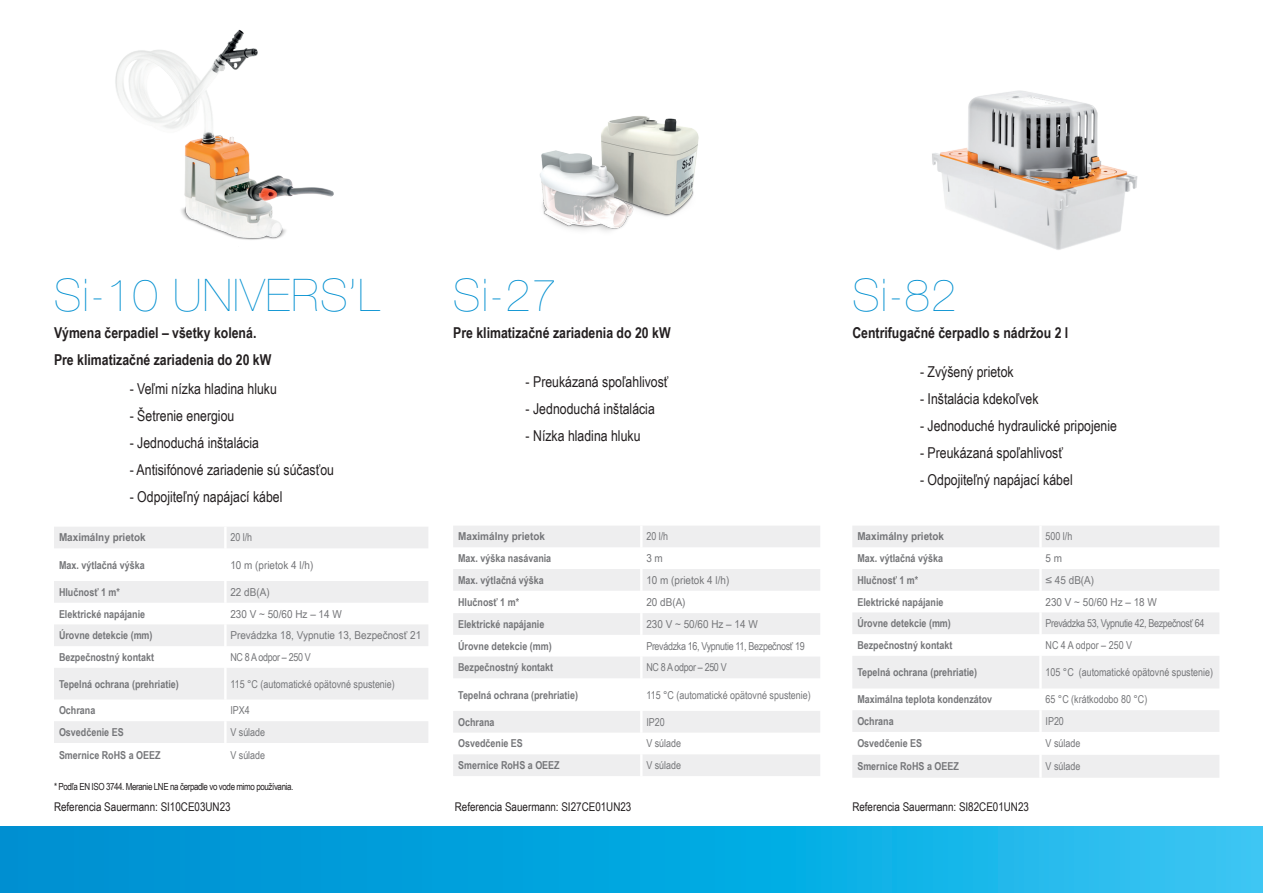
<style>
.page{position:relative;width:1263px;height:893px;background:#fff}
.page>*{position:absolute;margin:0;border:0;box-sizing:border-box;transform-origin:0 0}
.t1{font:200 45px "Helvetica Neue LT Std";letter-spacing:.03em;color:#008fd0}
.t2{font:15px "Arial Narrow";color:#231f20}
.t3{font:700 15px/27px "Arial Narrow";color:#231f20}
.t4{font:12px "Arial Narrow";color:#231f20}
.t5{font:700 10.95px "Arial Narrow";color:#757679}
.t6{font:10.95px "Arial Narrow";color:#757679}
.t7{font:10.95px "Arial Narrow";color:#757679;scale:1.11 1}
.t8{font:10.95px "Arial Narrow";letter-spacing:-.03em;color:#757679}
.t9{font:700 10.95px "Arial Narrow";color:#757679;scale:1.11 1}
.t10{font:9.75px "Arial Narrow";letter-spacing:-.04em;color:#231f20}
</style>
<div class="page">
<img style="left:115px;top:29px;width:219px;height:211px">
<img style="left:932px;top:90px;width:206px;height:160px">
<img style="left:540px;top:116px;width:159px;height:116px">
<svg style="left:852px;top:526px;width:367px;height:252px;fill:#eeeeef"></svg>
<hr style="left:1039px;top:526px;width:3px;height:21px;background:#fff">
<hr style="left:1039px;top:547px;width:3px;height:22px;background:#fff">
<hr style="left:1039px;top:569px;width:3px;height:22px;background:#fff">
<hr style="left:1039px;top:591px;width:3px;height:21px;background:#fff">
<hr style="left:1039px;top:634px;width:3px;height:22px;background:#fff">
<hr style="left:1039px;top:688px;width:3px;height:22px;background:#fff">
<hr style="left:1039px;top:732px;width:3px;height:23px;background:#fff">
<hr style="left:1039px;top:755px;width:3px;height:23px;background:#fff">
<hr style="left:1039px;top:612px;width:3px;height:22px;background:#fff">
<hr style="left:1039px;top:656px;width:3px;height:32px;background:#fff">
<hr style="left:1039px;top:710px;width:3px;height:22px;background:#fff">
<svg style="left:453px;top:526px;width:367px;height:250px;fill:#f0f0f1"></svg>
<hr style="left:640px;top:526px;width:2px;height:21px;background:#fff">
<hr style="left:640px;top:547px;width:2px;height:22px;background:#fff">
<hr style="left:640px;top:569px;width:2px;height:22px;background:#fff">
<hr style="left:640px;top:591px;width:2px;height:22px;background:#fff">
<hr style="left:640px;top:613px;width:2px;height:22px;background:#fff">
<hr style="left:640px;top:657px;width:2px;height:21px;background:#fff">
<hr style="left:640px;top:711px;width:2px;height:22px;background:#fff">
<hr style="left:640px;top:754px;width:2px;height:22px;background:#fff">
<hr style="left:640px;top:635px;width:2px;height:22px;background:#fff">
<hr style="left:640px;top:678px;width:2px;height:33px;background:#fff">
<hr style="left:640px;top:733px;width:2px;height:21px;background:#fff">
<svg style="left:54px;top:527px;width:374px;height:216px;fill:#eeeeef"></svg>
<hr style="left:224px;top:527px;width:3px;height:21px;background:#fff">
<hr style="left:224px;top:548px;width:3px;height:33px;background:#fff">
<hr style="left:224px;top:581px;width:3px;height:22px;background:#fff">
<hr style="left:224px;top:603px;width:3px;height:21px;background:#fff">
<hr style="left:224px;top:646px;width:3px;height:22px;background:#fff">
<hr style="left:224px;top:699px;width:3px;height:22px;background:#fff">
<hr style="left:224px;top:624px;width:3px;height:22px;background:#fff">
<hr style="left:224px;top:668px;width:3px;height:31px;background:#fff">
<hr style="left:224px;top:721px;width:3px;height:22px;background:#fff">
<svg style="left:0;top:826px;width:1263px;height:67px;background:#0ca8e0"></svg>
<p class="t1" style="left:54px;top:269px;width:327px">Si-10 UNIVERS’L</p>
<p class="t3" style="left:54px;top:318px;width:219px">Výmena čerpadiel – všetky kolená.<br>Pre klimatizačné zariadenia do 20 kW</p>
<p class="t2" style="left:130px;top:377px;width:149px">- Veľmi nízka hladina hluku</p>
<p class="t2" style="left:130px;top:404px;width:106px">- Šetrenie energiou</p>
<p class="t2" style="left:130px;top:431px;width:131px">- Jednoduchá inštalácia</p>
<p class="t2" style="left:130px;top:458px;width:206px">- Antisifónové zariadenie sú súčasťou</p>
<p class="t2" style="left:130px;top:485px;width:154px">- Odpojiteľný napájací kábel</p>
<p class="t9" style="left:59px;top:529px;width:80px">Maximálny prietok</p>
<p class="t6" style="left:230px;top:530px;width:23px">20 l/h</p>
<p class="t5" style="left:59px;top:556px;width:87px">Max. výtlačná výška</p>
<p class="t7" style="left:230px;top:557px;width:76px">10 m (prietok 4 l/h)</p>
<p class="t5" style="left:59px;top:584px;width:63px">Hlučnosť 1 m*</p>
<p class="t7" style="left:230px;top:584px;width:37px">22 dB(A)</p>
<p class="t5" style="left:59px;top:605px;width:88px">Elektrické napájanie</p>
<p class="t7" style="left:230px;top:606px;width:102px">230 V ~ 50/60 Hz – 14 W</p>
<p class="t5" style="left:59px;top:627px;width:95px">Úrovne detekcie (mm)</p>
<p class="t7" style="left:230px;top:627px;width:173px">Prevádzka 18, Vypnutie 13, Bezpečnosť 21</p>
<p class="t5" style="left:59px;top:649px;width:97px">Bezpečnostný kontakt</p>
<p class="t8" style="left:230px;top:649px;width:82px">NC 8 A odpor – 250 V</p>
<p class="t5" style="left:59px;top:675px;width:121px">Tepelná ochrana (prehriatie)</p>
<p class="t6" style="left:230px;top:676px;width:166px">115 °C (automatické opätovné spustenie)</p>
<p class="t5" style="left:59px;top:702px;width:38px">Ochrana</p>
<p class="t6" style="left:230px;top:702px;width:21px">IPX4</p>
<p class="t5" style="left:59px;top:724px;width:66px">Osvedčenie ES</p>
<p class="t6" style="left:230px;top:724px;width:36px">V súlade</p>
<p class="t5" style="left:59px;top:746px;width:103px">Smernice RoHS a OEEZ</p>
<p class="t6" style="left:230px;top:747px;width:36px">V súlade</p>
<p class="t10" style="left:54px;top:779px;width:241px">* Podľa EN ISO 3744. Meranie LNE na čerpadle vo vode mimo používania.</p>
<p class="t1" style="left:453px;top:269px;width:105px">Si-27</p>
<p class="t3" style="left:453px;top:318px;width:219px">Pre klimatizačné zariadenia do 20 kW</p>
<p class="t2" style="left:526px;top:370px;width:144px">- Preukázaná spoľahlivosť</p>
<p class="t2" style="left:526px;top:397px;width:131px">- Jednoduchá inštalácia</p>
<p class="t2" style="left:526px;top:424px;width:116px">- Nízka hladina hluku</p>
<p class="t9" style="left:458px;top:528px;width:80px">Maximálny prietok</p>
<p class="t6" style="left:646px;top:528px;width:23px">20 l/h</p>
<p class="t5" style="left:458px;top:550px;width:95px">Max. výška nasávania</p>
<p class="t7" style="left:646px;top:550px;width:16px">3 m</p>
<p class="t5" style="left:458px;top:572px;width:87px">Max. výtlačná výška</p>
<p class="t7" style="left:646px;top:572px;width:76px">10 m (prietok 4 l/h)</p>
<p class="t5" style="left:458px;top:594px;width:63px">Hlučnosť 1 m*</p>
<p class="t7" style="left:646px;top:594px;width:37px">20 dB(A)</p>
<p class="t5" style="left:458px;top:616px;width:88px">Elektrické napájanie</p>
<p class="t7" style="left:646px;top:616px;width:102px">230 V ~ 50/60 Hz – 14 W</p>
<p class="t5" style="left:458px;top:637px;width:95px">Úrovne detekcie (mm)</p>
<p class="t8" style="left:646px;top:638px;width:160px">Prevádzka 16, Vypnutie 11, Bezpečnosť 19</p>
<p class="t5" style="left:458px;top:659px;width:97px">Bezpečnostný kontakt</p>
<p class="t8" style="left:646px;top:659px;width:82px">NC 8 A odpor – 250 V</p>
<p class="t5" style="left:458px;top:686px;width:121px">Tepelná ochrana (prehriatie)</p>
<p class="t6" style="left:646px;top:687px;width:166px">115 °C (automatické opätovné spustenie)</p>
<p class="t5" style="left:458px;top:714px;width:38px">Ochrana</p>
<p class="t6" style="left:646px;top:714px;width:20px">IP20</p>
<p class="t5" style="left:458px;top:735px;width:66px">Osvedčenie ES</p>
<p class="t6" style="left:646px;top:736px;width:36px">V súlade</p>
<p class="t5" style="left:458px;top:757px;width:103px">Smernice RoHS a OEEZ</p>
<p class="t6" style="left:646px;top:757px;width:36px">V súlade</p>
<p class="t1" style="left:852px;top:269px;width:105px">Si-82</p>
<p class="t3" style="left:852px;top:318px;width:217px">Centrifugačné čerpadlo s nádržou 2 l</p>
<p class="t2" style="left:920px;top:361px;width:95px">- Zvýšený prietok</p>
<p class="t2" style="left:920px;top:388px;width:120px">- Inštalácia kdekoľvek</p>
<p class="t2" style="left:920px;top:415px;width:198px">- Jednoduché hydraulické pripojenie</p>
<p class="t2" style="left:920px;top:442px;width:144px">- Preukázaná spoľahlivosť</p>
<p class="t2" style="left:920px;top:469px;width:154px">- Odpojiteľný napájací kábel</p>
<p class="t9" style="left:857px;top:528px;width:80px">Maximálny prietok</p>
<p class="t6" style="left:1045px;top:528px;width:28px">500 l/h</p>
<p class="t5" style="left:857px;top:550px;width:87px">Max. výtlačná výška</p>
<p class="t7" style="left:1045px;top:550px;width:16px">5 m</p>
<p class="t5" style="left:857px;top:572px;width:63px">Hlučnosť 1 m*</p>
<p class="t7" style="left:1045px;top:572px;width:45px">≤ 45 dB(A)</p>
<p class="t5" style="left:857px;top:593px;width:88px">Elektrické napájanie</p>
<p class="t7" style="left:1045px;top:594px;width:102px">230 V ~ 50/60 Hz – 18 W</p>
<p class="t5" style="left:857px;top:615px;width:95px">Úrovne detekcie (mm)</p>
<p class="t8" style="left:1045px;top:615px;width:161px">Prevádzka 53, Vypnutie 42, Bezpečnosť 64</p>
<p class="t5" style="left:857px;top:637px;width:97px">Bezpečnostný kontakt</p>
<p class="t6" style="left:1045px;top:637px;width:88px">NC 4 A odpor – 250 V</p>
<p class="t5" style="left:857px;top:664px;width:121px">Tepelná ochrana (prehriatie)</p>
<p class="t6" style="left:1045px;top:664px;width:169px">105 °C (automatické opätovné spustenie)</p>
<p class="t5" style="left:857px;top:691px;width:136px">Maximálna teplota kondenzátov</p>
<p class="t6" style="left:1045px;top:691px;width:103px">65 °C (krátkodobo 80 °C)</p>
<p class="t5" style="left:857px;top:713px;width:38px">Ochrana</p>
<p class="t6" style="left:1045px;top:713px;width:20px">IP20</p>
<p class="t5" style="left:857px;top:735px;width:66px">Osvedčenie ES</p>
<p class="t6" style="left:1045px;top:735px;width:36px">V súlade</p>
<p class="t5" style="left:857px;top:758px;width:103px">Smernice RoHS a OEEZ</p>
<p class="t6" style="left:1045px;top:758px;width:36px">V súlade</p>
<p class="t4" style="left:54px;top:798px;width:178px">Referencia Sauermann: SI10CE03UN23</p>
<p class="t4" style="left:455px;top:798px;width:178px">Referencia Sauermann: SI27CE01UN23</p>
<p class="t4" style="left:852px;top:798px;width:178px">Referencia Sauermann: SI82CE01UN23</p>
</div>
